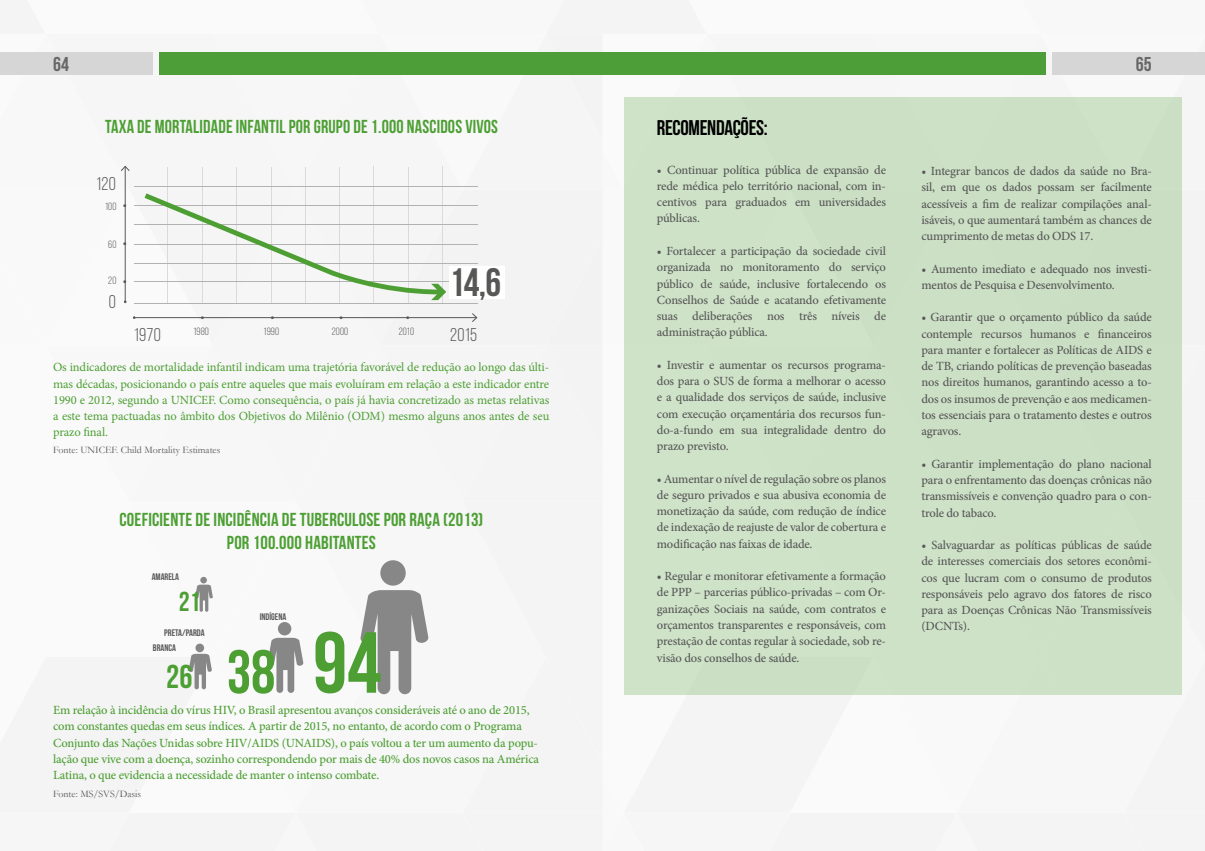
<style>
.page{position:relative;width:1205px;height:851px;background:#fff}
.page>*{position:absolute;margin:0;border:0;box-sizing:border-box;transform-origin:0 0}
.t1{font:700 86.38px "Bebas Neue";color:#4d9f34}
.t2{font:700 39.62px "Bebas Neue";color:#575756}
.t3{font:700 33px "Bebas Neue";color:#4d9f34}
.t4{font:700 27.5px "Bebas Neue";color:#4d9f34}
.t5{font:700 21.25px "Bebas Neue";letter-spacing:-.015em;color:#000}
.t6{font:700 20px "Bebas Neue";color:#676767}
.t7{font:700 18.75px/22.5px "Bebas Neue";letter-spacing:.01em;color:#4d9f34}
.t8{font:18.5px "Bebas Neue";letter-spacing:.01em;color:#575756}
.t9{font:500 12.5px/16.2px "Minion Pro";letter-spacing:-.015em;color:#575756;text-align:justify}
.t10{font:500 12.5px/16.2px "Minion Pro";letter-spacing:-.015em;color:#4d9f34}
.t11{font:12.5px/16.2px "Minion Pro";letter-spacing:-.01em;color:#4d9f34;text-align:justify}
.t12{font:10.5px "Bebas Neue";letter-spacing:.01em;color:#575756}
.t13{font:10.5px "Minion Pro";color:#575756}
.t14{font:10px "Garamond";color:#575756}
.t15{font:700 9.5px "Bebas Neue";color:#575756}
.s1{font-size:61.38px}
</style>
<div class="page">
<div style="left:0;top:0;width:1205px;height:850px;background:#f6f6f6"></div>
<div style="left:625px;top:97px;width:557px;height:597px;background:#cde1c6"></div>
<h3 class="t6" style="left:53px;top:53px;width:18px">64</h3>
<h3 class="t6" style="left:1136px;top:53px;width:18px">65</h3>
<h3 class="t7" style="left:105px;top:115px;width:394px">TAXA DE MORTALIDADE INFANTIL POR GRUPO DE 1.000 NASCIDOS VIVOS</h3>
<h3 class="t8" style="left:96px;top:174px;width:21px">120</h3>
<p class="t12" style="left:105px;top:201px;width:23px">100 <sup>•</sup></p>
<p class="t13" style="left:123px;top:235px;width:6px">•</p>
<p class="t13" style="left:123px;top:273px;width:6px">•</p>
<p class="t12" style="left:108px;top:238px;width:10px">60</p>
<p class="t12" style="left:108px;top:274px;width:10px">20</p>
<h3 class="t8" style="left:109px;top:292px;width:9px">0</h3>
<p class="t13" style="left:200px;top:310px;width:6px">•</p>
<p class="t13" style="left:271px;top:310px;width:6px">•</p>
<p class="t13" style="left:339px;top:310px;width:6px">•</p>
<p class="t13" style="left:406px;top:310px;width:6px">•</p>
<h2 class="t2" style="left:449px;top:260px;width:54px">14,6</h2>
<p class="t12" style="left:193px;top:325px;width:17px">1980</p>
<p class="t12" style="left:264px;top:325px;width:17px">1990</p>
<p class="t12" style="left:332px;top:325px;width:18px">2000</p>
<p class="t12" style="left:399px;top:325px;width:17px">2010</p>
<h3 class="t8" style="left:134px;top:324px;width:28px">1970</h3>
<h3 class="t8" style="left:450px;top:324px;width:28px">2015</h3>
<p class="t11" style="left:53px;top:359px;width:498px">Os indicadores de mortalidade infantil indicam uma trajetória favorável de redução ao longo das últi&shy;mas décadas, posicionando o país entre aqueles que mais evoluíram em relação a este indicador entre 1990 e 2012, segundo a UNICEF. Como consequência, o país já havia concretizado as metas relativas a este tema pactuadas no âmbito dos Objetivos do Milênio (ODM) mesmo alguns anos antes de seu prazo final.</p>
<p class="t14" style="left:53px;top:443px;width:35px">Fonte: UNICEF</p>
<p class="t14" style="left:116px;top:443px;width:106px">. Child Mortality Estimates</p>
<h3 class="t7" style="left:227px;top:508px;width:258px;text-indent:-107px">COEFICIENTE DE INCIDÊNCIA DE TUBERCULOSE POR RAÇA (2013)<br>POR 100.000 HABITANTE</h3>
<h3 class="t7" style="left:369px;top:531px;width:9px">S</h3>
<p class="t15" style="left:152px;top:571px;width:29px">AMARELA</p>
<h3 class="t4" style="left:179px;top:586px;width:23px">21</h3>
<p class="t15" style="left:260px;top:611px;width:28px">INDÍGENA</p>
<p class="t15" style="left:164px;top:627px;width:38px">PRETA/PARDA</p>
<h1 class="t1" style="left:313px;top:615px;width:70px">94</h1>
<p class="t10" style="left:53px;top:701px;width:487px">Em relação à incidência do vírus HIV, o Brasil apresentou avanços consideráveis até o ano de 2015, com constantes quedas em seus índices. A partir de 2015, no entanto, de acordo com o Programa Conjunto das Nações Unidas sobre HIV/AIDS (UNAIDS), o país voltou a ter um aumento da popu&shy;lação que vive com a doença, sozinho correspondendo por mais de 40% dos novos casos na América Latina, o que evidencia a necessidade de manter o intenso combate.</p>
<p class="t14" style="left:53px;top:787px;width:90px">Fonte: MS/SVS/Dasis</p>
<p class="t15" style="left:153px;top:642px;width:25px">BRANCA</p>
<h3 class="t3" style="left:166px;top:658px;width:111px">26 <span class="s1">38</span></h3>
<h3 class="t5" style="left:657px;top:116px;width:112px">RECOMENDAÇÕES:</h3>
<p class="t9" style="left:657px;top:161px;width:231px">• Continuar política pública de expansão de rede médica pelo território nacional, com in&shy;centivos para graduados em universidades públicas.</p>
<p class="t9" style="left:657px;top:243px;width:231px">• Fortalecer a participação da sociedade civil organizada no monitoramento do serviço público de saúde, inclusive fortalecendo os Conselhos de Saúde e acatando efetivamente suas deliberações nos três níveis de administração pública.</p>
<p class="t9" style="left:657px;top:356px;width:231px">• Investir e aumentar os recursos programa&shy;dos para o SUS de forma a melhorar o acesso e a qualidade dos serviços de saúde, inclusive com execução orçamentária dos recursos fun&shy;do-a-fundo em sua integralidade dentro do prazo previsto.</p>
<p class="t9" style="left:657px;top:470px;width:231px">• Aumentar o nível de regulação sobre os planos de seguro privados e sua abusiva economia de monetização da saúde, com redução de índice de indexação de reajuste de valor de cobertura e modificação nas faixas de idade.</p>
<p class="t9" style="left:657px;top:568px;width:231px">• Regular e monitorar efetivamente a formação de PPP – parcerias público-privadas – com Or&shy;ganizações Sociais na saúde, com contratos e orçamentos transparentes e responsáveis, com prestação de contas regular à sociedade, sob re&shy;visão dos conselhos de saúde.</p>
<p class="t9" style="left:921px;top:163px;width:232px">• Integrar bancos de dados da saúde no Bra&shy;sil, em que os dados possam ser facilmente acessíveis a fim de realizar compilações anal&shy;isáveis, o que aumentará também as chances de cumprimento de metas do ODS 17.</p>
<p class="t9" style="left:921px;top:260px;width:232px">• Aumento imediato e adequado nos investi&shy;mentos de Pesquisa e Desenvolvimento.</p>
<p class="t9" style="left:921px;top:309px;width:232px">• Garantir que o orçamento público da saúde contemple recursos humanos e financeiros para manter e fortalecer as Políticas de AIDS e de TB, criando políticas de prevenção baseadas nos direitos humanos, garantindo acesso a to&shy;dos os insumos de prevenção e aos medicamen&shy;tos essenciais para o tratamento destes e outros agravos.</p>
<p class="t9" style="left:921px;top:455px;width:232px">• Garantir implementação do plano nacional para o enfrentamento das doenças crônicas não transmissíveis e convenção quadro para o con&shy;trole do tabaco.</p>
<p class="t9" style="left:921px;top:537px;width:232px">• Salvaguardar as políticas públicas de saúde de interesses comerciais dos setores econômi&shy;cos que lucram com o consumo de produtos responsáveis pelo agravo dos fatores de risco para as Doenças Crônicas Não Transmissíveis (DCNTs).</p>
</div>
